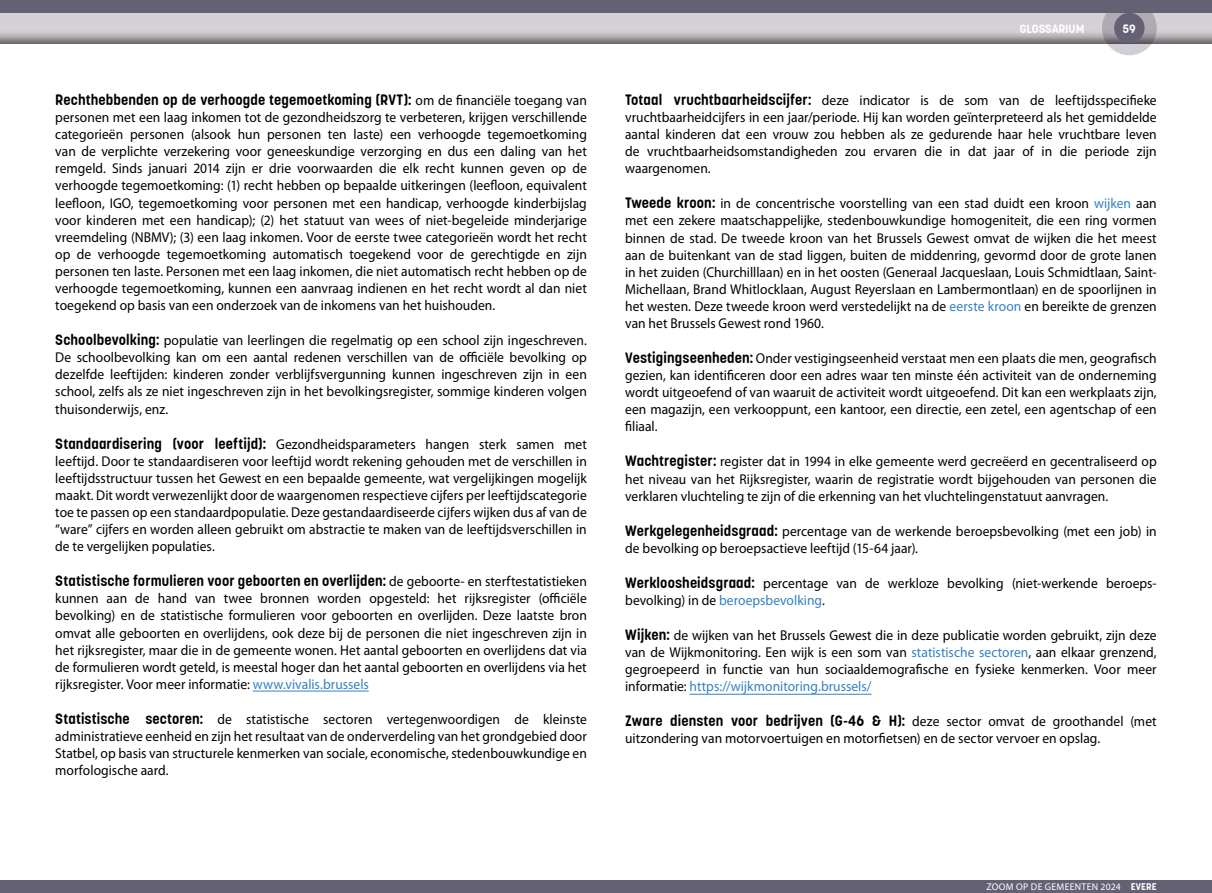
<style>
.page{position:relative;width:1212px;height:893px;background:#fff}
.page>*{position:absolute;margin:0;border:0;box-sizing:border-box;transform-origin:0 0}
.t1{font:700 15px "Korolev Rounded";letter-spacing:.01em;color:#000;scale:.95 1}
.t2{font:14.25px/17.1px "Myriad Pro";letter-spacing:.005em;color:#000;text-align:justify;scale:.95 1}
.t3{font:700 12px "Korolev Rounded";color:#fff}
.t4{font:9.75px "Myriad Pro";letter-spacing:.03em;color:#fff}
.s1{font-family:"Myriad Pro";font-weight:400;font-size:14.25px}
.s2{font-family:"Korolev Rounded";font-weight:700;font-size:15px}
.s3{color:#3381c4}
.s4{font-family:"Korolev Rounded";font-weight:700}
</style>
<div class="page">
<div style="left:0;top:0;width:1212px;height:44px;background:#000;opacity:.6"></div>
<svg style="left:1102px;top:1px;width:55px;height:54px"></svg>
<div style="left:1114px;top:13px;width:30px;height:30px;background:#656174;border-radius:50%"></div>
<div style="left:0;top:0;width:1212px;height:13px;background:#656174"></div>
<div style="left:0;top:880px;width:1212px;height:13px;background:#656174"></div>
<hr style="left:253px;top:691px;width:116px;height:1px;background:#3381c4">
<hr style="left:689px;top:694px;width:182px;height:1px;background:#3381c4">
<p class="t1" style="left:55px;top:90px;width:561px">Rechthebbenden op de verhoogde tegemoetkoming (RVT): <span class="s1">om de financiële toegang van</span></p>
<p class="t2" style="left:55px;top:108px;width:561px">personen met een laag inkomen tot de gezondheidszorg te verbeteren, krijgen verschillende categorieën personen (alsook hun personen ten laste) een verhoogde tegemoetkoming van de verplichte verzekering voor geneeskundige verzorging en dus een daling van het remgeld. Sinds januari 2014 zijn er drie voorwaarden die elk recht kunnen geven op de verhoogde tegemoetkoming: (1) recht hebben op bepaalde uitkeringen (leefloon, equivalent leefloon, IGO, tegemoetkoming voor personen met een handicap, verhoogde kinderbijslag voor kinderen met een handicap); (2) het statuut van wees of niet-begeleide minderjarige vreemdeling (NBMV); (3) een laag inkomen. Voor de eerste twee categorieën wordt het recht op de verhoogde tegemoetkoming automatisch toegekend voor de gerechtigde en zijn personen ten laste. Personen met een laag inkomen, die niet automatisch recht hebben op de verhoogde tegemoetkoming, kunnen een aanvraag indienen en het recht wordt al dan niet toegekend op basis van een onderzoek van de inkomens van het huishouden.</p>
<p class="t2" style="left:55px;top:332px;width:561px"><span class="s2">Schoolbevolking:</span> populatie van leerlingen die regelmatig op een school zijn ingeschreven.<br>De schoolbevolking kan om een aantal redenen verschillen van de officiële bevolking op dezelfde leeftijden: kinderen zonder verblijfsvergunning kunnen ingeschreven zijn in een school, zelfs als ze niet ingeschreven zijn in het bevolkingsregister, sommige kinderen volgen thuisonderwijs, enz.</p>
<p class="t2" style="left:55px;top:435px;width:561px"><span class="s2">Standaardisering (voor leeftijd):</span> Gezondheidsparameters hangen sterk samen met leeftijd. Door te standaardiseren voor leeftijd wordt rekening gehouden met de verschillen in leeftijdsstructuur tussen het Gewest en een bepaalde gemeente, wat vergelijkingen mogelijk maakt. Dit wordt verwezenlijkt door de waargenomen respectieve cijfers per leeftijdscategorie toe te passen op een standaardpopulatie. Deze gestandaardiseerde cijfers wijken dus af van de “ware” cijfers en worden alleen gebruikt om abstractie te maken van de leeftijdsverschillen in de te vergelijken populaties.</p>
<p class="t1" style="left:55px;top:572px;width:561px">Statistische formulieren voor geboorten en overlijden: <span class="s1">de geboorte- en sterftestatistieken</span></p>
<p class="t2" style="left:55px;top:590px;width:561px">kunnen aan de hand van twee bronnen worden opgesteld: het rijksregister (officiële bevolking) en de statistische formulieren voor geboorten en overlijden. Deze laatste bron omvat alle geboorten en overlijdens, ook deze bij de personen die niet ingeschreven zijn in het rijksregister, maar die in de gemeente wonen. Het aantal geboorten en overlijdens dat via de formulieren wordt geteld, is meestal hoger dan het aantal geboorten en overlijdens via het rijksregister. Voor meer informatie: <span class="s3">www.vivalis.brussels</span></p>
<p class="t2" style="left:55px;top:710px;width:561px"><span class="s2">Statistische sectoren:</span> de statistische sectoren vertegenwoordigen de kleinste administratieve eenheid en zijn het resultaat van de onderverdeling van het grondgebied door Statbel, op basis van structurele kenmerken van sociale, economische, stedenbouwkundige en morfologische aard.</p>
<p class="t3" style="left:1020px;top:21px;width:66px">GLOSSARIUM</p>
<p class="t3" style="left:1122px;top:21px;width:15px">59</p>
<p class="t2" style="left:625px;top:91px;width:561px"><span class="s2">Totaal vruchtbaarheidscijfer:</span> deze indicator is de som van de leeftijdsspecifieke vruchtbaarheidcijfers in een jaar/periode. Hij kan worden geïnterpreteerd als het gemiddelde aantal kinderen dat een vrouw zou hebben als ze gedurende haar hele vruchtbare leven de vruchtbaarheidsomstandigheden zou ervaren die in dat jaar of in die periode zijn waargenomen.</p>
<p class="t2" style="left:625px;top:195px;width:561px"><span class="s2">Tweede kroon:</span> in de concentrische voorstelling van een stad duidt een kroon <span class="s3">wijken</span> aan met een zekere maatschappelijke, stedenbouwkundige homogeniteit, die een ring vormen binnen de stad. De tweede kroon van het Brussels Gewest omvat de wijken die het meest aan de buitenkant van de stad liggen, buiten de middenring, gevormd door de grote lanen in het zuiden (Churchilllaan) en in het oosten (Generaal Jacqueslaan, Louis Schmidtlaan, Saint-Michellaan, Brand Whitlocklaan, August Reyerslaan en Lambermontlaan) en de spoorlijnen in het westen. Deze tweede kroon werd verstedelijkt na de <span class="s3">eerste kroon</span> en bereikte de grenzen van het Brussels Gewest rond 1960.</p>
<p class="t2" style="left:625px;top:349px;width:561px"><span class="s2">Vestigingseenheden:</span> Onder vestigingseenheid verstaat men een plaats die men, geografisch gezien, kan identificeren door een adres waar ten minste één activiteit van de onderneming wordt uitgeoefend of van waaruit de activiteit wordt uitgeoefend. Dit kan een werkplaats zijn, een magazijn, een verkooppunt, een kantoor, een directie, een zetel, een agentschap of een filiaal.</p>
<p class="t2" style="left:625px;top:453px;width:561px"><span class="s2">Wachtregister:</span> register dat in 1994 in elke gemeente werd gecreëerd en gecentraliseerd op het niveau van het Rijksregister, waarin de registratie wordt bijgehouden van personen die verklaren vluchteling te zijn of die erkenning van het vluchtelingenstatuut aanvragen.</p>
<p class="t2" style="left:625px;top:522px;width:561px"><span class="s2">Werkgelegenheidsgraad:</span> percentage van de werkende beroepsbevolking (met een job) in de bevolking op beroepsactieve leeftijd (15-64 jaar).</p>
<p class="t2" style="left:625px;top:574px;width:560px"><span class="s2">Werkloosheidsgraad:</span> percentage van de werkloze bevolking (niet-werkende beroeps&shy;bevolking) in de <span class="s3">beroepsbevolking</span>.</p>
<p class="t2" style="left:625px;top:626px;width:561px"><span class="s2">Wijken:</span> de wijken van het Brussels Gewest die in deze publicatie worden gebruikt, zijn deze van de Wijkmonitoring. Een wijk is een som van <span class="s3">statistische sectoren</span>, aan elkaar grenzend, gegroepeerd in functie van hun sociaaldemografische en fysieke kenmerken. Voor meer informatie: <span class="s3">https://wijkmonitoring.brussels/</span></p>
<p class="t1" style="left:625px;top:712px;width:561px">Zware diensten voor bedrijven (G-46 &amp; H): <span class="s1">deze sector omvat de groothandel (met</span></p>
<p class="t2" style="left:625px;top:730px;width:502px">uitzondering van motorvoertuigen en motorfietsen) en de sector vervoer en opslag.</p>
<p class="t4" style="left:986px;top:881px;width:172px">ZOOM OP DE GEMEENTEN 2024 <span class="s4">EVERE</span></p>
</div>
